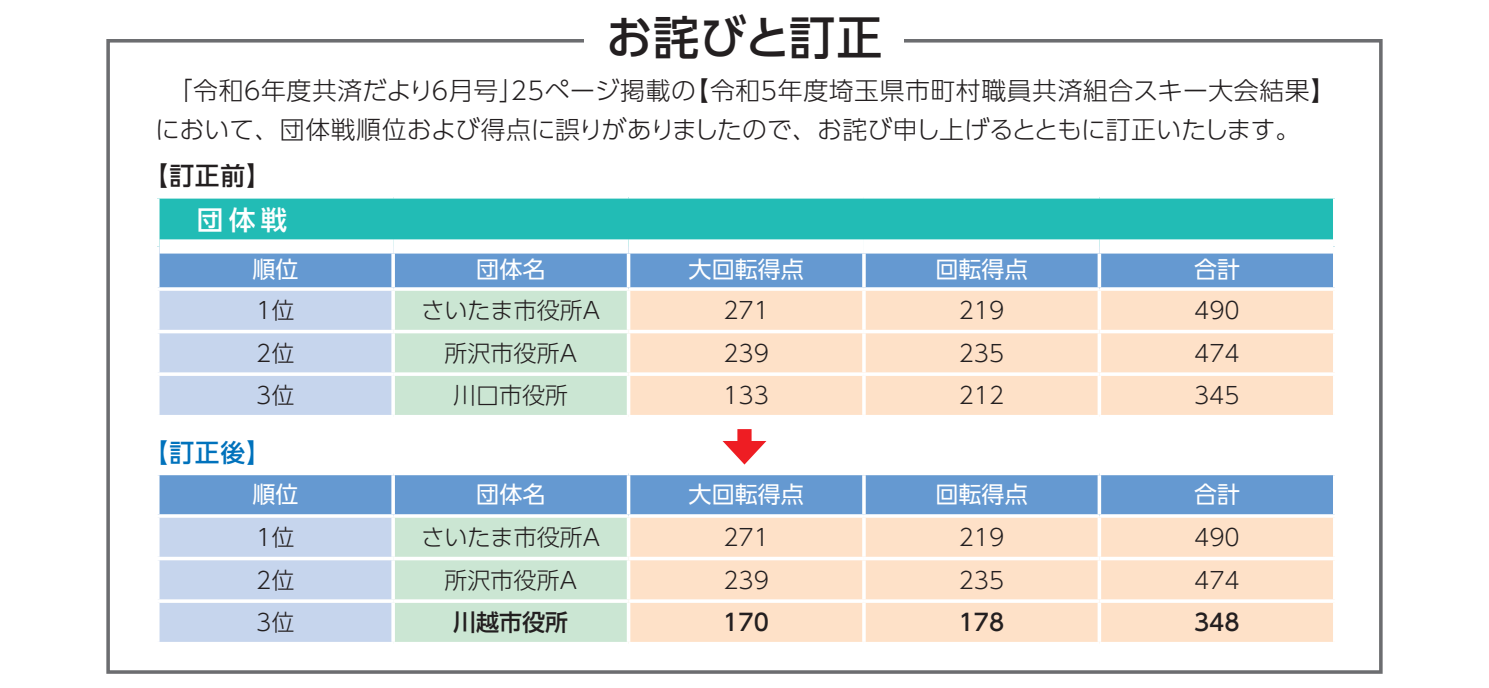
<style>
.page{position:relative;width:1489px;height:688px;background:#fff}
.page>*{position:absolute;margin:0;border:0;box-sizing:border-box;transform-origin:0 0}
.t1{font:500 46px "UD Shin Go Pro";letter-spacing:.015em;color:#231f20}
.t2{font:500 26.5px "UD Shin Go Pro";color:#fff}
.t3{font:300 24.75px/39px "UD Shin Go Pro";letter-spacing:.025em;color:#231f20}
.t4{font:500 24.75px "UD Shin Go Pro";color:#231f20}
.t5{font:500 24.75px "UD Shin Go Pro";color:#0072bc}
.t6{font:300 23px "UD Shin Go Pro";color:#231f20}
.t7{font:23px "UD Shin Go Pro";color:#fff}
.t8{font:500 23px "UD Shin Go Pro";color:#231f20}
</style>
<div class="page">
<div style="left:106px;top:39px;width:1276px;height:634px;border:4px solid #6c6d70"></div>
<div style="left:158px;top:197px;width:1176px;height:49px;background:#22bcb5"></div>
<div style="left:159px;top:253px;width:1173px;height:34px;background:#6599d1"></div>
<svg style="left:159px;top:291px;width:467px;height:124px"></svg>
<div style="left:630px;top:291px;width:702px;height:124px;background:#fee1c8"></div>
<hr style="left:156px;top:195px;width:237px;height:3px;background:#fff">
<hr style="left:156px;top:198px;width:3px;height:48px;background:#fff">
<hr style="left:393px;top:195px;width:235px;height:3px;background:#fff">
<hr style="left:628px;top:195px;width:236px;height:3px;background:#fff">
<hr style="left:864px;top:195px;width:235px;height:3px;background:#fff">
<hr style="left:1099px;top:195px;width:237px;height:3px;background:#fff">
<svg style="left:1332px;top:198px;width:3px;height:48px"></svg>
<svg style="left:391px;top:253px;width:4px;height:34px"></svg>
<svg style="left:626px;top:253px;width:4px;height:34px"></svg>
<hr style="left:862px;top:253px;width:3px;height:34px;background:#fff">
<svg style="left:1097px;top:253px;width:4px;height:34px"></svg>
<svg style="left:1332px;top:246px;width:3px;height:41px"></svg>
<svg style="left:158px;top:287px;width:235px;height:4px"></svg>
<svg style="left:393px;top:287px;width:235px;height:4px"></svg>
<svg style="left:391px;top:291px;width:4px;height:39px"></svg>
<svg style="left:628px;top:287px;width:236px;height:4px"></svg>
<svg style="left:626px;top:291px;width:1px;height:39px"></svg>
<svg style="left:864px;top:287px;width:235px;height:4px"></svg>
<hr style="left:862px;top:291px;width:3px;height:39px;background:#fff">
<svg style="left:1099px;top:287px;width:236px;height:4px"></svg>
<svg style="left:1097px;top:291px;width:4px;height:39px"></svg>
<svg style="left:1332px;top:291px;width:1px;height:39px"></svg>
<hr style="left:156px;top:330px;width:237px;height:3px;background:#fff">
<hr style="left:393px;top:330px;width:235px;height:3px;background:#fff">
<svg style="left:391px;top:333px;width:4px;height:39px"></svg>
<hr style="left:628px;top:330px;width:236px;height:3px;background:#fff">
<svg style="left:626px;top:333px;width:4px;height:39px"></svg>
<hr style="left:864px;top:330px;width:235px;height:3px;background:#fff">
<hr style="left:862px;top:333px;width:3px;height:39px;background:#fff">
<hr style="left:1099px;top:330px;width:237px;height:3px;background:#fff">
<svg style="left:1097px;top:333px;width:4px;height:39px"></svg>
<svg style="left:1332px;top:333px;width:2px;height:39px"></svg>
<svg style="left:158px;top:372px;width:235px;height:4px"></svg>
<svg style="left:393px;top:372px;width:235px;height:4px"></svg>
<svg style="left:391px;top:376px;width:4px;height:39px"></svg>
<svg style="left:628px;top:372px;width:236px;height:4px"></svg>
<svg style="left:626px;top:376px;width:1px;height:39px"></svg>
<svg style="left:864px;top:372px;width:235px;height:4px"></svg>
<hr style="left:862px;top:376px;width:3px;height:39px;background:#fff">
<svg style="left:1099px;top:372px;width:235px;height:4px"></svg>
<svg style="left:1097px;top:376px;width:4px;height:39px"></svg>
<svg style="left:1332px;top:376px;width:1px;height:39px"></svg>
<div style="left:159px;top:239px;width:234px;height:14px;background:#fff"></div>
<div style="left:393px;top:239px;width:235px;height:14px;background:#fff"></div>
<div style="left:628px;top:239px;width:236px;height:14px;background:#fff"></div>
<div style="left:864px;top:239px;width:235px;height:14px;background:#fff"></div>
<div style="left:1099px;top:239px;width:233px;height:14px;background:#fff"></div>
<div style="left:159px;top:475px;width:1173px;height:39px;background:#6599d1"></div>
<svg style="left:159px;top:517px;width:467px;height:124px"></svg>
<div style="left:630px;top:517px;width:702px;height:124px;background:#fee1c8"></div>
<svg style="left:391px;top:475px;width:4px;height:39px"></svg>
<svg style="left:626px;top:475px;width:4px;height:39px"></svg>
<hr style="left:862px;top:475px;width:3px;height:39px;background:#fff">
<svg style="left:1097px;top:475px;width:4px;height:39px"></svg>
<svg style="left:1332px;top:475px;width:3px;height:39px"></svg>
<svg style="left:391px;top:517px;width:4px;height:39px"></svg>
<svg style="left:626px;top:517px;width:3px;height:39px"></svg>
<hr style="left:862px;top:517px;width:3px;height:39px;background:#fff">
<svg style="left:1097px;top:517px;width:4px;height:39px"></svg>
<svg style="left:1332px;top:517px;width:2px;height:39px"></svg>
<svg style="left:158px;top:556px;width:235px;height:4px"></svg>
<svg style="left:393px;top:556px;width:234px;height:4px"></svg>
<svg style="left:391px;top:560px;width:4px;height:39px"></svg>
<svg style="left:630px;top:556px;width:234px;height:4px"></svg>
<svg style="left:626px;top:560px;width:4px;height:39px"></svg>
<svg style="left:864px;top:556px;width:235px;height:4px"></svg>
<hr style="left:862px;top:560px;width:3px;height:39px;background:#fff">
<svg style="left:1099px;top:556px;width:235px;height:4px"></svg>
<svg style="left:1097px;top:560px;width:4px;height:39px"></svg>
<svg style="left:1332px;top:560px;width:2px;height:39px"></svg>
<hr style="left:156px;top:599px;width:237px;height:3px;background:#fff">
<hr style="left:393px;top:599px;width:235px;height:3px;background:#fff">
<svg style="left:391px;top:602px;width:4px;height:39px"></svg>
<hr style="left:628px;top:599px;width:236px;height:3px;background:#fff">
<svg style="left:626px;top:602px;width:3px;height:39px"></svg>
<hr style="left:864px;top:599px;width:235px;height:3px;background:#fff">
<hr style="left:862px;top:602px;width:3px;height:39px;background:#fff">
<hr style="left:1099px;top:599px;width:237px;height:3px;background:#fff">
<svg style="left:1097px;top:602px;width:4px;height:39px"></svg>
<svg style="left:1332px;top:603px;width:1px;height:38px"></svg>
<svg style="left:159px;top:641px;width:233px;height:1px"></svg>
<svg style="left:395px;top:641px;width:232px;height:1px"></svg>
<svg style="left:630px;top:641px;width:233px;height:1px"></svg>
<svg style="left:865px;top:641px;width:233px;height:1px"></svg>
<svg style="left:1099px;top:641px;width:234px;height:2px"></svg>
<div style="left:585px;top:14px;width:319px;height:57px;background:#fff"></div>
<div style="left:737px;top:429px;width:14px;height:20px;background:#ee1d23"></div>
<svg style="left:722px;top:441px;width:44px;height:23px"></svg>
<h1 class="t1" style="left:606px;top:0;width:278px">お詫びと訂正</h1>
<p class="t3" style="left:155px;top:70px;width:1181px">　「令和6年度共済だより6月号」25ページ掲載の【令和5年度埼玉県市町村職員共済組合スキー大会結果】において、団体戦順位および得点に誤りがありましたので、お詫び申し上げるとともに訂正いたします。</p>
<p class="t4" style="left:144px;top:155px;width:129px">【訂正前】</p>
<p class="t2" style="left:197px;top:198px;width:92px">団体戦</p>
<p class="t7" style="left:252px;top:251px;width:48px">順位</p>
<p class="t7" style="left:476px;top:251px;width:71px">団体名</p>
<p class="t7" style="left:688px;top:251px;width:117px">大回転得点</p>
<p class="t7" style="left:935px;top:251px;width:94px">回転得点</p>
<p class="t7" style="left:1193px;top:251px;width:48px">合計</p>
<p class="t6" style="left:256px;top:291px;width:40px">1位</p>
<p class="t6" style="left:421px;top:291px;width:180px">さいたま市役所A</p>
<p class="t6" style="left:723px;top:291px;width:47px">271</p>
<p class="t6" style="left:958px;top:291px;width:47px">219</p>
<p class="t6" style="left:1194px;top:291px;width:47px">490</p>
<p class="t6" style="left:256px;top:334px;width:40px">2位</p>
<p class="t6" style="left:444px;top:334px;width:134px">所沢市役所A</p>
<p class="t6" style="left:723px;top:334px;width:47px">239</p>
<p class="t6" style="left:958px;top:334px;width:47px">235</p>
<p class="t6" style="left:1193px;top:334px;width:47px">474</p>
<p class="t6" style="left:256px;top:376px;width:40px">3位</p>
<p class="t6" style="left:453px;top:376px;width:117px">川口市役所</p>
<p class="t6" style="left:723px;top:376px;width:47px">133</p>
<p class="t6" style="left:958px;top:376px;width:47px">212</p>
<p class="t6" style="left:1193px;top:376px;width:47px">345</p>
<p class="t5" style="left:144px;top:432px;width:129px">【訂正後】</p>
<p class="t7" style="left:252px;top:476px;width:48px">順位</p>
<p class="t7" style="left:476px;top:476px;width:71px">団体名</p>
<p class="t7" style="left:688px;top:476px;width:117px">大回転得点</p>
<p class="t7" style="left:935px;top:476px;width:94px">回転得点</p>
<p class="t7" style="left:1193px;top:476px;width:48px">合計</p>
<p class="t6" style="left:256px;top:518px;width:40px">1位</p>
<p class="t6" style="left:421px;top:518px;width:180px">さいたま市役所A</p>
<p class="t6" style="left:723px;top:518px;width:47px">271</p>
<p class="t6" style="left:958px;top:518px;width:47px">219</p>
<p class="t6" style="left:1194px;top:518px;width:47px">490</p>
<p class="t6" style="left:256px;top:561px;width:40px">2位</p>
<p class="t6" style="left:444px;top:561px;width:134px">所沢市役所A</p>
<p class="t6" style="left:723px;top:561px;width:47px">239</p>
<p class="t6" style="left:958px;top:561px;width:47px">235</p>
<p class="t6" style="left:1193px;top:561px;width:47px">474</p>
<p class="t6" style="left:256px;top:603px;width:40px">3位</p>
<p class="t8" style="left:453px;top:603px;width:117px">川越市役所</p>
<p class="t8" style="left:723px;top:603px;width:47px">170</p>
<p class="t8" style="left:958px;top:603px;width:47px">178</p>
<p class="t8" style="left:1193px;top:603px;width:47px">348</p>
</div>
